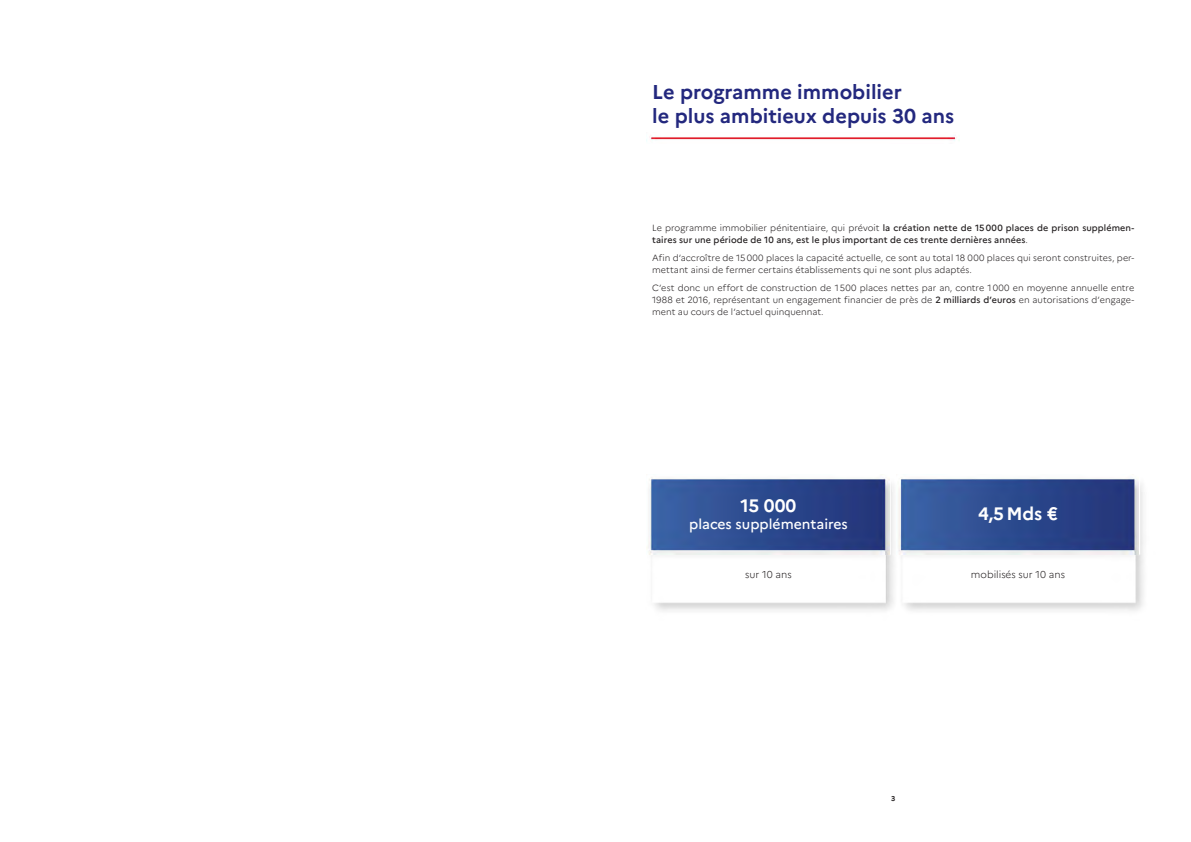
<style>
.page{position:relative;width:1191px;height:842px;background:#fff}
.page>*{position:absolute;margin:0;border:0;box-sizing:border-box;transform-origin:0 0}
.t1{font:700 20px/24px "Marianne";color:#23287e}
.t2{font:700 18px "Marianne";color:#fff}
.t3{font:500 14px "Marianne";color:#fff}
.t4{font:300 10px "Marianne";color:#231f20}
.Texte_courant{font:300 9px/12px "Marianne";letter-spacing:.005em;color:#231f20}
.Texte_courant-2{font:500 9px/12px "Marianne";letter-spacing:.005em;color:#231f20}
.t5{font:700 7px "Marianne";color:#231f20}
.s1{font-weight:300}
.s2{font-weight:500}
</style>
<div class="page">
<img style="left:646px;top:139px;width:498px;height:472px">
<img style="left:647px;top:135px;width:312px;height:9px">
<img style="left:647px;top:474px;width:242px;height:80px">
<img style="left:896px;top:474px;width:243px;height:80px">
<p class="t1" style="left:652px;top:80px;width:303px">Le programme immobilier<br>le plus ambitieux depuis 30 ans</p>
<p class="Texte_courant-2" style="left:652px;top:222px;width:483px"><span class="s1">Le programme immobilier pénitentiaire, qui prévoit</span> la création nette de 15000 places de prison supplémen&shy;taires sur une période de 10 ans, est le plus important de ces trente dernières années<span class="s1">.</span></p>
<p class="Texte_courant" style="left:652px;top:252px;width:483px">Afin d’accroître de 15000 places la capacité actuelle, ce sont au total 18 000 places qui seront construites, per&shy;mettant ainsi de fermer certains établissements qui ne sont plus adaptés.</p>
<p class="Texte_courant" style="left:652px;top:281px;width:483px;text-align:justify">C’est donc un effort de construction de 1500 places nettes par an, contre 1000 en moyenne annuelle entre 1988 et 2016, représentant un engagement financier de près de <span class="s2">2 milliards d’euros</span> en autorisations d’engage&shy;ment au cours de l’actuel quinquennat.</p>
<p class="t2" style="left:740px;top:495px;width:57px">15 000</p>
<p class="t3" style="left:689px;top:515px;width:160px">places supplémentaires</p>
<p class="t2" style="left:978px;top:503px;width:82px">4,5Mds €</p>
<p class="t4" style="left:745px;top:569px;width:48px">sur 10 ans</p>
<p class="t4" style="left:971px;top:569px;width:96px">mobilisés sur 10 ans</p>
<p class="t5" style="left:891px;top:794px;width:6px">3</p>
</div>
